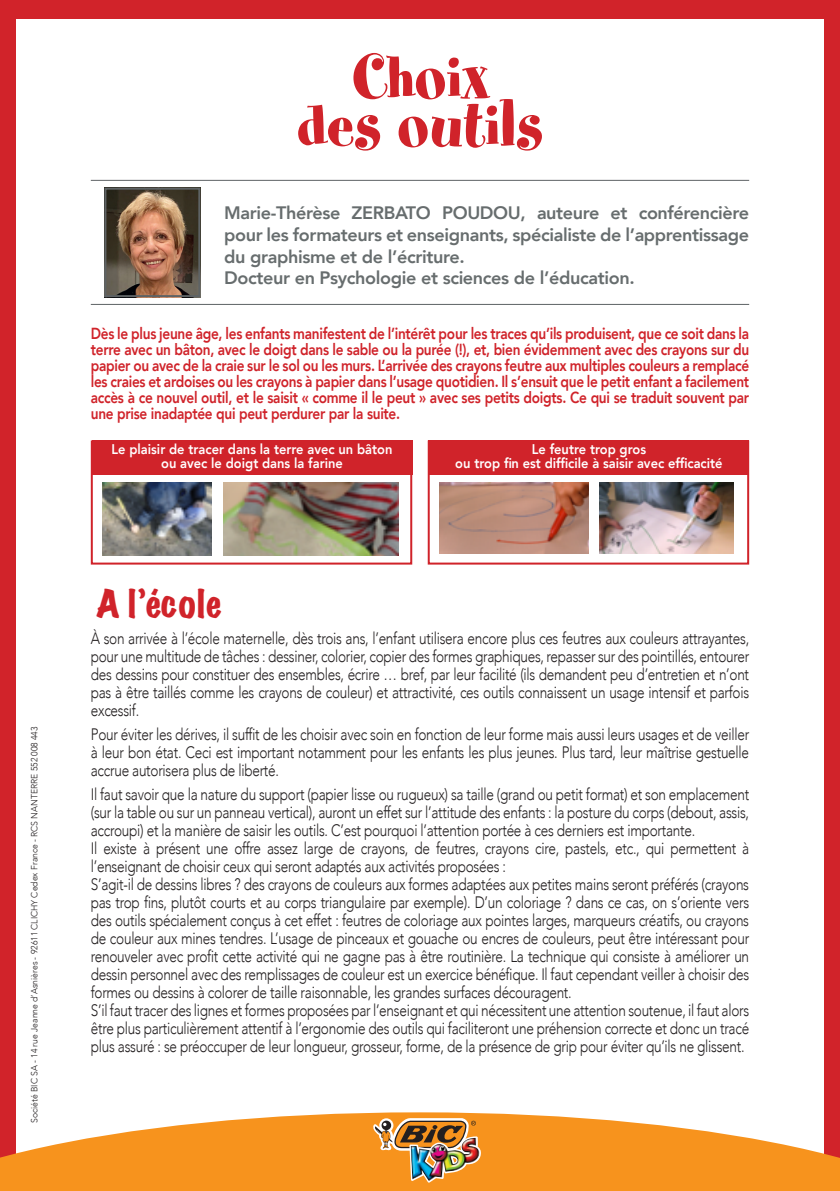
<style>
.page{position:relative;width:840px;height:1191px;background:#fff}
.page>*{position:absolute;margin:0;border:0;box-sizing:border-box;transform-origin:0 0}
.t1{font:70px "Spumoni LP";color:#d0232a}
.t2{font:expanded 34.8px "Marker Felt";letter-spacing:.035em;color:#d0232a}
.t3{font:800 18px/21.6px "Avenir";letter-spacing:-.02em;color:#676d6e}
.t4{font:300 16.6px/18px "Avenir";letter-spacing:-.02em;color:#231f20;text-align:justify;scale:.82 1}
.t5{font:800 16px/16px "Avenir";letter-spacing:-.02em;color:#d0232a;text-align:justify;scale:.85 1}
.t6{font:800 14px/14px "Avenir";color:#fff;text-align:center;scale:.92 1}
.t7{font:300 9px "Avenir";color:#231f20;scale:.96 1}
</style>
<div class="page">
<div style="left:0;top:0;width:839px;height:1180px;background:linear-gradient(to right,#d1232a,#d1232a)"></div>
<div style="left:16px;top:20px;width:807px;height:1171px;background:#fff"></div>
<svg style="left:0;top:1112px;width:839px;height:79px;fill:#f7931d"></svg>
<svg style="left:373px;top:1118px;width:107px;height:64px;background:#d08c3e"></svg>
<img style="left:410px;top:1137px;width:69px;height:44px">
<div style="left:91px;top:440px;width:321px;height:124px;background:#fff;border:2px solid #d0232a"></div>
<div style="left:92px;top:440px;width:320px;height:35px;background:#d0232a"></div>
<div style="left:427px;top:440px;width:321px;height:124px;background:#fff;border:2px solid #d0232a"></div>
<div style="left:428px;top:440px;width:320px;height:35px;background:#d0232a"></div>
<img style="left:102px;top:482px;width:109px;height:73px">
<img style="left:223px;top:482px;width:175px;height:73px">
<img style="left:439px;top:482px;width:149px;height:71px">
<img style="left:599px;top:482px;width:133px;height:71px">
<hr style="left:91px;top:180px;width:657px;height:1px;background:#5e6365">
<hr style="left:91px;top:304px;width:657px;height:1px;background:#5e6365">
<img style="left:107px;top:191px;width:90px;height:103px">
<div style="left:104px;top:188px;width:96px;height:109px;border:2px solid #5e6365"></div>
<p class="t7" style="left:29px;top:1123px;width:414px;rotate:-90deg">Société BIC SA - 14 rue Jeanne d’Asnières - 92611 CLICHY Cedex France - RCS NANTERRE 552 008 443</p>
<h1 class="t1" style="left:351px;top:42px;width:139px">Choix</h1>
<h1 class="t1" style="left:296px;top:90px;width:248px">des outils</h1>
<p class="t3" style="left:224px;top:202px;width:526px">Marie-Thérèse ZERBATO POUDOU, auteure et conférencière pour les formateurs et enseignants, spécialiste de l’apprentissage du graphisme et de l’écriture.<br>Docteur en Psychologie et sciences de l’éducation.</p>
<p class="t5" style="left:91px;top:325px;width:775px">Dès le plus jeune âge, les enfants manifestent de l’intérêt pour les traces qu’ils produisent, que ce soit dans la terre avec un bâton, avec le doigt dans le sable ou la purée (!), et, bien évidemment avec des crayons sur du papier ou avec de la craie sur le sol ou les murs. L’arrivée des crayons feutre aux multiples couleurs a remplacé les craies et ardoises ou les crayons à papier dans l’usage quotidien. Il s’ensuit que le petit enfant a facilement accès à ce nouvel outil, et le saisit « comme il le peut » avec ses petits doigts. Ce qui se traduit souvent par une prise inadaptée qui peut perdurer par la suite.</p>
<p class="t6" style="left:111px;top:442px;width:306px">Le plaisir de tracer dans la terre avec un bâton ou avec le doigt dans la farine</p>
<p class="t6" style="left:455px;top:442px;width:292px">Le feutre trop gros<br>ou trop fin est difficile à saisir avec efficacité</p>
<h2 class="t2" style="left:96px;top:575px;width:127px">A l’école</h2>
<p class="t4" style="left:91px;top:629px;width:804px">À son arrivée à l’école maternelle, dès trois ans, l’enfant utilisera encore plus ces feutres aux couleurs attrayantes, pour une multitude de tâches : dessiner, colorier, copier des formes graphiques, repasser sur des pointillés, entourer des dessins pour constituer des ensembles, écrire … bref, par leur facilité (ils demandent peu d’entretien et n’ont pas à être taillés comme les crayons de couleur) et attractivité, ces outils connaissent un usage intensif et parfois excessif.</p>
<p class="t4" style="left:91px;top:725px;width:804px">Pour éviter les dérives, il suffit de les choisir avec soin en fonction de leur forme mais aussi leurs usages et de veiller à leur bon état. Ceci est important notamment pour les enfants les plus jeunes. Plus tard, leur maîtrise gestuelle accrue autorisera plus de liberté.</p>
<p class="t4" style="left:91px;top:785px;width:804px;text-align:left">Il faut savoir que la nature du support (papier lisse ou rugueux) sa taille (grand ou petit format) et son emplacement (sur la table ou sur un panneau vertical), auront un effet sur l’attitude des enfants : la posture du corps (debout, assis, accroupi) et la manière de saisir les outils. C’est pourquoi l’attention portée à ces derniers est importante.<br>Il existe à présent une offre assez large de crayons, de feutres, crayons cire, pastels, etc., qui permettent à l’enseignant de choisir ceux qui seront adaptés aux activités proposées :<br>S’agit-il de dessins libres ? des crayons de couleurs aux formes adaptées aux petites mains seront préférés (crayons pas trop fins, plutôt courts et au corps triangulaire par exemple). D’un coloriage ? dans ce cas, on s’oriente vers des outils spécialement conçus à cet effet : feutres de coloriage aux pointes larges, marqueurs créatifs, ou crayons de couleur aux mines tendres. L’usage de pinceaux et gouache ou encres de couleurs, peut être intéressant pour renouveler avec profit cette activité qui ne gagne pas à être routinière. La technique qui consiste à améliorer un dessin personnel avec des remplissages de couleur est un exercice bénéfique. Il faut cependant veiller à choisir des formes ou dessins à colorer de taille raisonnable, les grandes surfaces découragent.<br>S’il faut tracer des lignes et formes proposées par l’enseignant et qui nécessitent une attention soutenue, il faut alors être plus particulièrement attentif à l’ergonomie des outils qui faciliteront une préhension correcte et donc un tracé plus assuré : se préoccuper de leur longueur, grosseur, forme, de la présence de grip pour éviter qu’ils ne glissent.</p>
</div>
